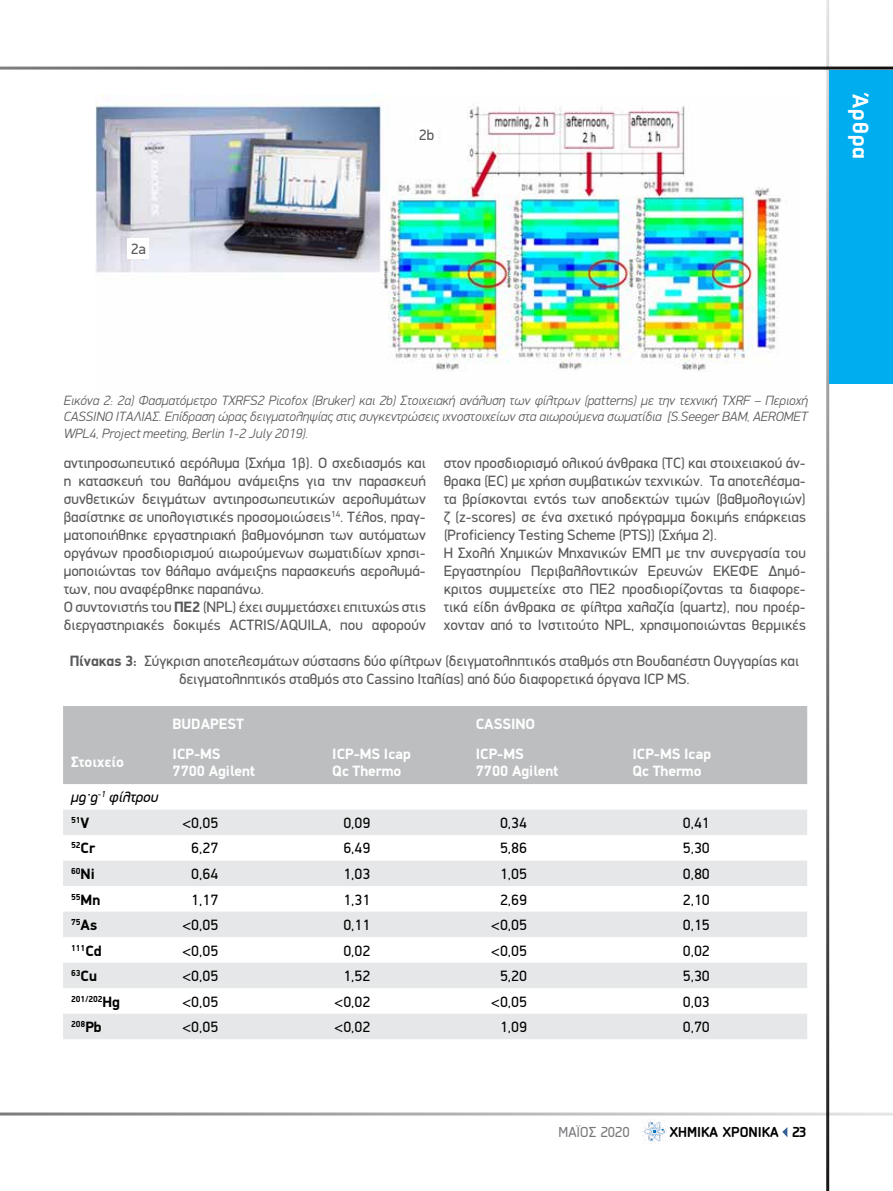
<style>
.page{position:relative;width:893px;height:1191px;background:#fff}
.page>*{position:absolute;margin:0;border:0;box-sizing:border-box;transform-origin:0 0}
.t1{font:700 22.5px "PF Din Display Pro";color:#fff}
.t2{font:15px/18px "PF Din Display";color:#58595b}
.t3{font:15px "PF Din Display";color:#000}
.t4{font:700 15px/16.5px "PF Din Display";color:#fff}
.t5{font:700 15px "PF Isotext Pro";color:#000}
.t6{font:italic 15px "PF Din Display";color:#000}
.t7{font:15px "PF Isotext Pro";color:#77787b}
.t8{font:italic 300 13.5px/16.2px "PF Din Display";color:#58595b;text-align:justify}
.t9{font:700 8.7px "PF Din Display";color:#000}
.s1{font-weight:700}
.s2{font-family:"Arial"}
.s3{font-size:15px}
</style>
<div class="page">
<svg style="left:782px;top:1127px;width:5px;height:10px"></svg>
<hr style="left:0;top:67px;width:893px;height:3px;background:#000">
<hr style="left:0;top:1112px;width:893px;height:3px;background:#000">
<hr style="left:826px;top:0;width:3px;height:1191px;background:#000">
<img style="left:642px;top:1119px;width:25px;height:24px">
<img style="left:96px;top:95px;width:686px;height:277px">
<div style="left:829px;top:70px;width:64px;height:313px;background:#00aeef"></div>
<div style="left:128px;top:238px;width:21px;height:21px;background:#fff"></div>
<div style="left:416px;top:124px;width:21px;height:21px;background:#fff"></div>
<div style="left:63px;top:706px;width:744px;height:78px;background:#bcbec0"></div>
<svg style="left:63px;top:809px;width:744px;height:230px;fill:#e6e7e8"></svg>
<p class="t2" style="left:131px;top:240px;width:17px">2a</p>
<p class="t2" style="left:419px;top:126px;width:17px">2b</p>
<h1 class="t1" style="left:874px;top:94px;width:67px;rotate:90deg">Άρθρα</h1>
<p class="t8" style="left:64px;top:392px;width:746px">Εικόνα 2: 2a) Φασματόμετρο TXRFS2 Picofox (Bruker) και 2b) Στοιχειακή ανάλυση των φίλτρων (patterns) με την τεχνική TXRF – Περιοχή CASSINO ΙΤΑΛΙΑΣ. Επίδραση ώρας δειγματοληψίας στις συγκεντρώσεις ιχνοστοιχείων στα αιωρούμενα σωματίδια [S.Seeger BAM, AEROMET WPL4, Project meeting, Berlin 1-2 July 2019).</p>
<p class="t2" style="left:64px;top:454px;width:364px">αντιπροσωπευτικό αερόλυμα (Σχήμα 1β). Ο σχεδιασμός και η κατασκευή του θαλάμου ανάμειξης για την παρασκευή συνθετικών δειγμάτων αντιπροσωπευτικών αερολυμάτων βασίστηκε σε υπολογιστικές προσομοιώσεις<sup>14</sup>. Τέλος, πραγ&shy;ματοποιήθηκε εργαστηριακή βαθμονόμηση των αυτόματων οργάνων προσδιορισμού αιωρούμενων σωματιδίων χρησι&shy;μοποιώντας τον θάλαμο ανάμειξης παρασκευής αερολυμά&shy;των, που αναφέρθηκε παραπάνω.<br>Ο συντονιστής του <span class="s1">ΠΕ2</span> (NPL) έχει συμμετάσχει επιτυχώς στις διεργαστηριακές δοκιμές ACTRIS/AQUILA, που αφορούν</p>
<p class="t2" style="left:444px;top:454px;width:364px">στον προσδιορισμό ολικού άνθρακα (TC) και στοιχειακού άν&shy;θρακα (EC) με χρήση συμβατικών τεχνικών. Τα αποτελέσμα&shy;τα βρίσκονται εντός των αποδεκτών τιμών (βαθμολογιών) ζ (z-scores) σε ένα σχετικό πρόγραμμα δοκιμής επάρκειας (Proficiency Testing Scheme (PTS)) (Σχήμα 2).<br>Η Σχολή Χημικών Μηχανικών ΕΜΠ με την συνεργασία του Εργαστηρίου Περιβαλλοντικών Ερευνών ΕΚΕΦΕ Δημό&shy;κριτος συμμετείχε στο ΠΕ2 προσδιορίζοντας τα διαφορε&shy;τικά είδη άνθρακα σε φίλτρα χαλαζία (quartz), που προέρ&shy;χονταν από το Ινστιτούτο NPL, χρησιμοποιώντας θερμικές</p>
<p class="t2" style="left:70px;top:652px;width:731px;text-align:center"><span class="s1">Πίνακας 3:</span> Σύγκριση αποτελεσμάτων σύστασης δύο φίλτρων (δειγματοληπτικός σταθμός στη Βουδαπέστη Ουγγαρίας και δειγματοληπτικός σταθμός στο Cassino Ιταλίας) από δύο διαφορετικά όργανα ICP MS.</p>
<p class="t4" style="left:173px;top:715px;width:73px">BUDAPEST</p>
<p class="t4" style="left:476px;top:715px;width:61px">CASSINO</p>
<p class="t4" style="left:71px;top:753px;width:54px">Στοιχείo</p>
<p class="t4" style="left:173px;top:746px;width:84px">ICP-MS<br>7700 Agilent</p>
<p class="t4" style="left:332px;top:746px;width:80px">ICP-MS Icap<br>Qc Thermo</p>
<p class="t4" style="left:476px;top:746px;width:84px">ICP-MS<br>7700 Agilent</p>
<p class="t4" style="left:632px;top:746px;width:80px">ICP-MS Icap<br>Qc Thermo</p>
<p class="t6" style="left:71px;top:788px;width:89px">μg<span class="s2">·</span>g<sup>-1</sup> φίλτρου</p>
<p class="t9" style="left:71px;top:814px;width:20px">51<span class="s3">V</span></p>
<p class="t3" style="left:183px;top:813px;width:37px">&lt;0,05</p>
<p class="t3" style="left:343px;top:813px;width:28px">0,09</p>
<p class="t3" style="left:500px;top:813px;width:28px">0,34</p>
<p class="t3" style="left:683px;top:813px;width:28px">0,41</p>
<p class="t9" style="left:71px;top:840px;width:25px">52<span class="s3">Cr</span></p>
<p class="t3" style="left:191px;top:839px;width:28px">6,27</p>
<p class="t3" style="left:343px;top:839px;width:28px">6,49</p>
<p class="t3" style="left:500px;top:839px;width:28px">5,86</p>
<p class="t3" style="left:683px;top:839px;width:28px">5,30</p>
<p class="t9" style="left:71px;top:865px;width:25px">60<span class="s3">Ni</span></p>
<p class="t3" style="left:191px;top:864px;width:28px">0,64</p>
<p class="t3" style="left:343px;top:864px;width:28px">1,03</p>
<p class="t3" style="left:500px;top:864px;width:28px">1,05</p>
<p class="t3" style="left:683px;top:864px;width:28px">0,80</p>
<p class="t9" style="left:71px;top:891px;width:31px">55<span class="s3">Μn</span></p>
<p class="t3" style="left:191px;top:890px;width:28px">1,17</p>
<p class="t3" style="left:343px;top:890px;width:28px">1,31</p>
<p class="t3" style="left:500px;top:890px;width:28px">2,69</p>
<p class="t3" style="left:683px;top:890px;width:28px">2,10</p>
<p class="t9" style="left:71px;top:916px;width:27px">75<span class="s3">As</span></p>
<p class="t3" style="left:183px;top:915px;width:37px">&lt;0,05</p>
<p class="t3" style="left:343px;top:915px;width:28px">0,11</p>
<p class="t3" style="left:491px;top:915px;width:37px">&lt;0,05</p>
<p class="t3" style="left:683px;top:915px;width:28px">0,15</p>
<p class="t9" style="left:71px;top:942px;width:32px">111<span class="s3">Cd</span></p>
<p class="t3" style="left:183px;top:941px;width:37px">&lt;0,05</p>
<p class="t3" style="left:343px;top:941px;width:28px">0,02</p>
<p class="t3" style="left:491px;top:941px;width:37px">&lt;0,05</p>
<p class="t3" style="left:683px;top:941px;width:28px">0,02</p>
<p class="t9" style="left:71px;top:967px;width:27px">63<span class="s3">Cu</span></p>
<p class="t3" style="left:183px;top:966px;width:37px">&lt;0,05</p>
<p class="t3" style="left:343px;top:966px;width:28px">1,52</p>
<p class="t3" style="left:500px;top:966px;width:28px">5,20</p>
<p class="t3" style="left:683px;top:966px;width:28px">5,30</p>
<p class="t9" style="left:71px;top:993px;width:50px">201/202<span class="s3">Hg</span></p>
<p class="t3" style="left:183px;top:992px;width:37px">&lt;0,05</p>
<p class="t3" style="left:335px;top:992px;width:37px">&lt;0,02</p>
<p class="t3" style="left:491px;top:992px;width:37px">&lt;0,05</p>
<p class="t3" style="left:683px;top:992px;width:28px">0,03</p>
<p class="t9" style="left:71px;top:1018px;width:32px">208<span class="s3">Pb</span></p>
<p class="t3" style="left:183px;top:1017px;width:37px">&lt;0,05</p>
<p class="t3" style="left:335px;top:1017px;width:37px">&lt;0,02</p>
<p class="t3" style="left:500px;top:1017px;width:28px">1,09</p>
<p class="t3" style="left:683px;top:1017px;width:28px">0,70</p>
<p class="t7" style="left:559px;top:1123px;width:73px">ΜΑΪΟΣ 2020</p>
<p class="t5" style="left:670px;top:1123px;width:138px">ΧΗΜΙΚΑ ΧΡΟΝΙΚΑ 23</p>
</div>
